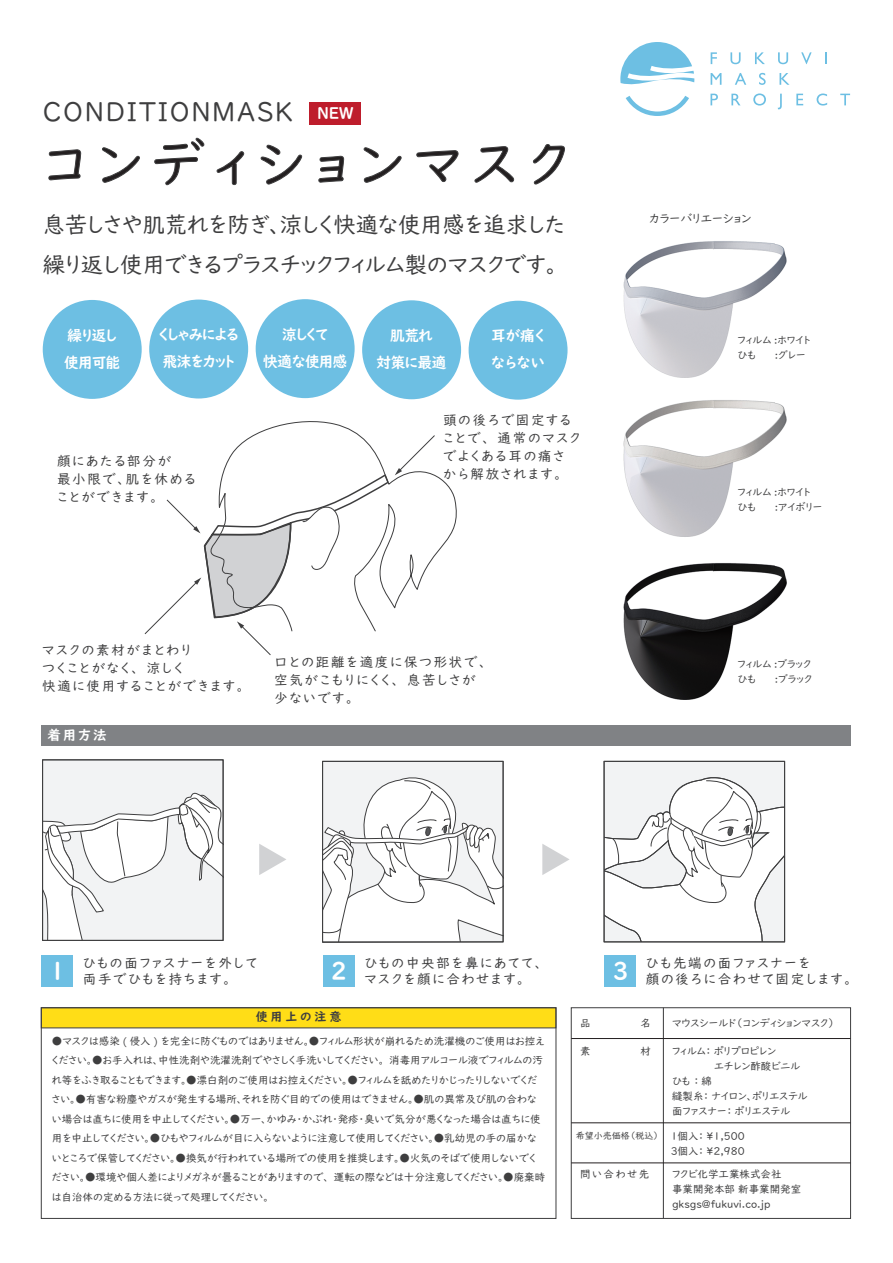
<style>
.page{position:relative;width:893px;height:1263px;background:#fff}
.page>*{position:absolute;margin:0;border:0;box-sizing:border-box;transform-origin:0 0}
.t1{font:54px "UD Digi Kyokasho NK R";letter-spacing:.175em;color:#231f20}
.t2{font:27.15px "UD Digi Kyokasho NK R";letter-spacing:.065em;color:#3e3e3f;scale:.95 1}
.t3{font:24.15px "UD Digi Kyokasho NK B";color:#fff;scale:.95 1}
.t4{font:22.5px/40.5px "UD Digi Kyokasho NK R";letter-spacing:-.015em;color:#3e3e3f}
.t5{font:15px/27px "UD Digi Kyokasho NK B";letter-spacing:-.055em;color:#fff}
.t6{font:15px/27px "UD Digi Kyokasho NK B";color:#fff}
.t7{font:13.5px/18px "UD Digi Kyokasho NK R";letter-spacing:.125em;color:#3e3e3f}
.t8{font:13.5px "UD Digi Kyokasho NK B";color:#fff}
.t9{font:12px "UD Digi Kyokasho NK R";color:#3e3e3f}
.t10{font:12px "UD Digi Kyokasho NK B";letter-spacing:.235em;color:#3e3e3f}
.t11{font:10.5px/15px "UD Digi Kyokasho NK R";color:#3e3e3f}
.t12{font:9px "UD Digi Kyokasho NK R";color:#3e3e3f}
.s1{font-family:"UD Digi Kyokasho NK B";font-size:15.9px;color:#fff}
</style>
<div class="page">
<img style="left:623px;top:400px;width:164px;height:137px">
<img style="left:623px;top:563px;width:164px;height:137px">
<svg style="left:48px;top:149px;width:33px;height:32px"></svg>
<svg style="left:102px;top:147px;width:38px;height:36px"></svg>
<svg style="left:154px;top:137px;width:51px;height:48px"></svg>
<svg style="left:216px;top:151px;width:28px;height:34px"></svg>
<svg style="left:260px;top:144px;width:42px;height:41px"></svg>
<svg style="left:318px;top:155px;width:26px;height:28px"></svg>
<svg style="left:363px;top:147px;width:39px;height:36px"></svg>
<svg style="left:416px;top:150px;width:43px;height:32px"></svg>
<svg style="left:474px;top:146px;width:40px;height:37px"></svg>
<svg style="left:533px;top:144px;width:32px;height:41px"></svg>
<div style="left:309px;top:102px;width:52px;height:23px;background:#be1d2c"></div>
<div style="left:41px;top:1007px;width:515px;height:21px;background:#ffdd17"></div>
<div style="left:571px;top:1007px;width:280px;height:212px;border:1px solid #3e3e3f"></div>
<hr style="left:663px;top:1008px;width:1px;height:210px;background:#3e3e3f">
<hr style="left:571px;top:1162px;width:279px;height:1px;background:#231f20">
<hr style="left:571px;top:1038px;width:279px;height:1px;background:#231f20">
<div style="left:41px;top:725px;width:809px;height:20px;background:#808285"></div>
<div style="left:323px;top:955px;width:32px;height:32px;background:#6dbfe3"></div>
<div style="left:41px;top:955px;width:32px;height:32px;background:#6dbfe3"></div>
<div style="left:604px;top:955px;width:32px;height:32px;background:#6dbfe3"></div>
<div style="left:149px;top:300px;width:99px;height:98px;background:#6dbfe3;border-radius:50%"></div>
<div style="left:362px;top:300px;width:99px;height:99px;background:#6dbfe3;border-radius:50%"></div>
<div style="left:469px;top:301px;width:99px;height:99px;background:#6dbfe3;border-radius:50%"></div>
<div style="left:43px;top:300px;width:99px;height:99px;background:#6dbfe3;border-radius:50%"></div>
<div style="left:256px;top:299px;width:99px;height:99px;background:#6dbfe3;border-radius:50%"></div>
<div style="left:41px;top:1007px;width:515px;height:212px;border:1px solid #3e3e3f"></div>
<svg style="left:711px;top:52px;width:6px;height:12px"></svg>
<svg style="left:730px;top:52px;width:11px;height:12px"></svg>
<svg style="left:755px;top:52px;width:10px;height:12px"></svg>
<svg style="left:778px;top:52px;width:10px;height:12px"></svg>
<svg style="left:801px;top:52px;width:11px;height:12px"></svg>
<svg style="left:825px;top:52px;width:2px;height:12px"></svg>
<svg style="left:711px;top:73px;width:10px;height:12px"></svg>
<svg style="left:735px;top:73px;width:11px;height:12px"></svg>
<svg style="left:759px;top:73px;width:7px;height:12px"></svg>
<svg style="left:779px;top:73px;width:10px;height:12px"></svg>
<svg style="left:710px;top:94px;width:8px;height:11px"></svg>
<svg style="left:731px;top:94px;width:9px;height:11px"></svg>
<svg style="left:753px;top:93px;width:13px;height:13px"></svg>
<svg style="left:778px;top:94px;width:4px;height:15px"></svg>
<svg style="left:796px;top:94px;width:7px;height:11px"></svg>
<svg style="left:817px;top:94px;width:10px;height:12px"></svg>
<svg style="left:840px;top:94px;width:10px;height:11px"></svg>
<svg style="left:620px;top:42px;width:74px;height:43px"></svg>
<svg style="left:626px;top:96px;width:63px;height:20px"></svg>
<svg style="left:222px;top:421px;width:235px;height:188px"></svg>
<svg style="left:144px;top:473px;width:245px;height:182px"></svg>
<img style="left:623px;top:241px;width:164px;height:137px">
<svg style="left:606px;top:763px;width:177px;height:177px"></svg>
<svg style="left:42px;top:759px;width:182px;height:182px"></svg>
<div style="left:604px;top:761px;width:181px;height:181px;border:1px solid #3e3e3f"></div>
<svg style="left:322px;top:761px;width:182px;height:182px"></svg>
<svg style="left:259px;top:844px;width:27px;height:31px"></svg>
<svg style="left:542px;top:844px;width:28px;height:31px"></svg>
<hr style="left:571px;top:1122px;width:279px;height:1px;background:#231f20">
<h2 class="t2" style="left:43px;top:97px;width:329px">CONDITIONMASK <span class="s1">NEW</span></h2>
<h1 class="t1" style="left:43px;top:133px;width:529px">コンディションマスク</h1>
<h3 class="t4" style="left:42px;top:204px;width:524px">息苦しさや肌荒れを防ぎ､涼しく快適な使用感を追求した繰り返し使用できるプラスチックフィルム製のマスクです。</h3>
<h3 class="t5" style="left:64px;top:322px;width:58px">繰り返し使用可能</h3>
<h3 class="t5" style="left:263px;top:321px;width:85px;text-align:center">涼しくて<br>快適な使用感</h3>
<h3 class="t5" style="left:158px;top:321px;width:82px">くしゃみによる飛沫をカット</h3>
<h3 class="t5" style="left:377px;top:322px;width:71px;text-align:center">肌荒れ<br>対策に最適</h3>
<h3 class="t6" style="left:491px;top:322px;width:56px">耳が痛くならない</h3>
<p class="t7" style="left:57px;top:452px;width:140px">顔にあたる部分が<br>最小限で､肌を休めることができます。</p>
<p class="t7" style="left:443px;top:411px;width:139px">頭の後ろで固定することで、 通常のマスクでよくある耳の痛さから解放されます。</p>
<p class="t7" style="left:42px;top:641px;width:203px">マスクの素材がまとわり<br>つくことがなく、 涼しく<br>快適に使用することができます。</p>
<p class="t8" style="left:48px;top:727px;width:61px">着用方法</p>
<p class="t7" style="left:274px;top:653px;width:213px">口との距離を適度に保つ形状で、空気がこもりにくく、 息苦しさが少ないです。</p>
<p class="t9" style="left:649px;top:212px;width:104px">カラーバリエーション</p>
<p class="t11" style="left:737px;top:332px;width:74px">フィルム :ホワイトひも</p>
<p class="t11" style="left:775px;top:347px;width:32px">:グレー</p>
<p class="t11" style="left:737px;top:484px;width:74px">フィルム :ホワイトひも</p>
<p class="t11" style="left:775px;top:499px;width:49px">:アイボリー</p>
<p class="t11" style="left:737px;top:656px;width:75px">フィルム :ブラックひも</p>
<p class="t11" style="left:775px;top:671px;width:39px">:ブラック</p>
<h3 class="t3" style="left:331px;top:956px;width:19px">2</h3>
<p class="t7" style="left:364px;top:953px;width:179px">ひもの中央部を鼻にあてて、</p>
<p class="t7" style="left:83px;top:954px;width:176px;line-height:16.5px">ひもの面ファスナーを外して両手でひもを持ちます。</p>
<h3 class="t3" style="left:612px;top:956px;width:19px">3</h3>
<p class="t7" style="left:646px;top:954px;width:207px;line-height:16.5px">ひも先端の面ファスナーを<br>顔の後ろに合わせて固定します。</p>
<h3 class="t3" style="left:49px;top:956px;width:19px">1</h3>
<p class="t7" style="left:364px;top:970px;width:161px">マスクを顔に合わせます。</p>
<p class="t10" style="left:256px;top:1010px;width:87px">使用上の注意</p>
<p class="t11" style="left:52px;top:1031px;width:495px;line-height:19.5px">●マスクは感染 ( 侵入 ) を完全に防ぐものではありません。●フィルム形状が崩れるため洗濯機のご使用はお控えください。●お手入れは､中性洗剤や洗濯洗剤でやさしく手洗いしてください。消毒用アルコール液でフィルムの汚れ等をふき取ることもできます。●漂白剤のご使用はお控えください。●フィルムを舐めたりかじったりしないでください。●有害な粉塵やガスが発生する場所､それを防ぐ目的での使用はできません。●肌の異常及び肌の合わない場合は直ちに使用を中止してください。●万一､かゆみ･かぶれ･発疹･臭いで気分が悪くなった場合は直ちに使用を中止してください。●ひもやフィルムが目に入らないように注意して使用してください。●乳幼児の手の届かないところで保管してください。●換気が行われている場所での使用を推奨します。●火気のそばで使用しないでください。●環境や個人差によりメガネが曇ることがありますので、運転の際などは十分注意してください。●廃棄時は自治体の定める方法に従って処理してください。</p>
<p class="t11" style="left:580px;top:1016px;width:12px">品</p>
<p class="t11" style="left:641px;top:1016px;width:12px">名</p>
<p class="t11" style="left:672px;top:1016px;width:164px">マウスシールド（コンディションマスク）</p>
<p class="t11" style="left:580px;top:1043px;width:12px">素</p>
<p class="t11" style="left:641px;top:1043px;width:12px">材</p>
<p class="t11" style="left:672px;top:1043px;width:137px">フィルム：ポリプロピレン<br>　　　　　　　　エチレン酢酸ビニルひも ：綿<br>縫製糸：ナイロン､ポリエステル面ファスナー：ポリエステル</p>
<p class="t12" style="left:576px;top:1130px;width:85px">希望小売価格（税込）</p>
<p class="t11" style="left:580px;top:1167px;width:71px">問い合わせ先</p>
<p class="t11" style="left:671px;top:1129px;width:75px">1個入：￥1,500<br>3個入：￥2,980</p>
<p class="t11" style="left:672px;top:1167px;width:131px">フクビ化学工業株式会社<br>事業開発本部 新事業開発室gksgs@fukuvi.co.jp</p>
</div>
